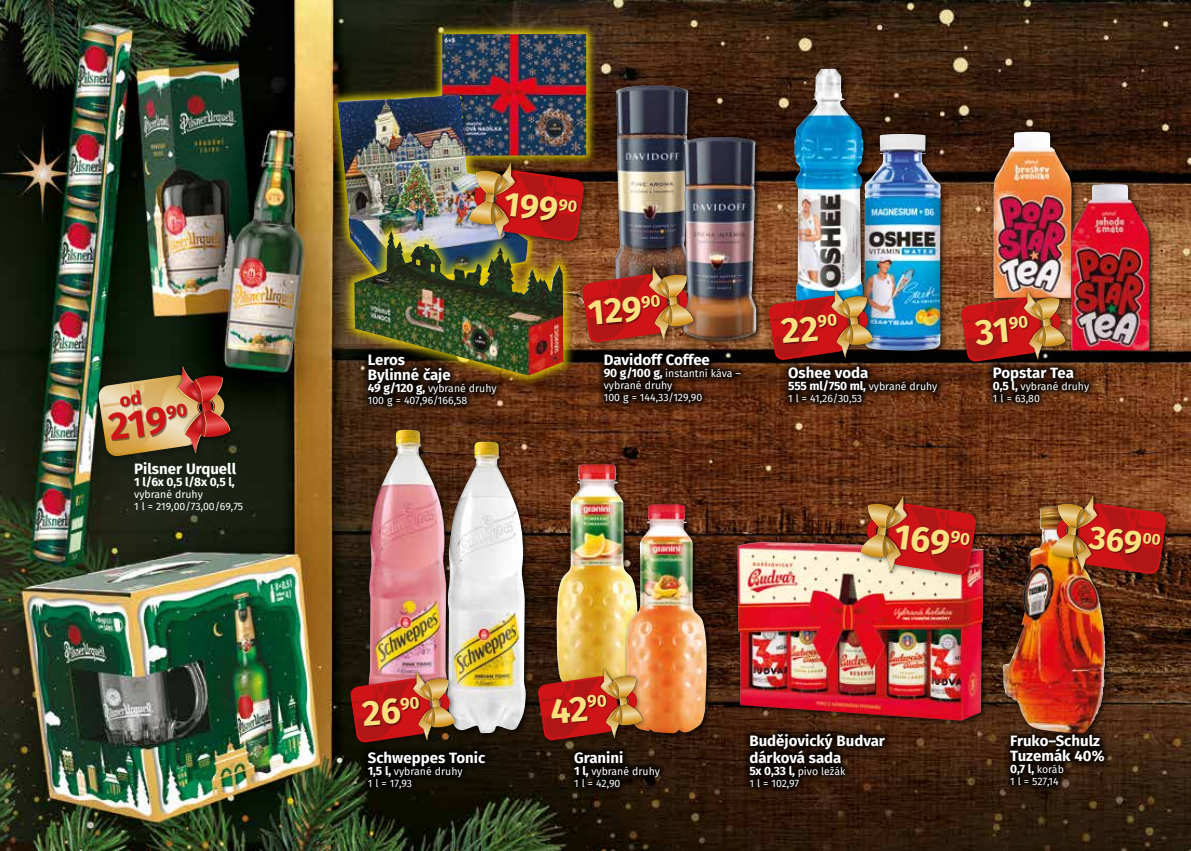
<style>
.page{position:relative;width:1191px;height:851px;background:#fff}
.page>*{position:absolute;margin:0;border:0;box-sizing:border-box;transform-origin:0 0}
.t1{font:700 38.55px "Fira Sans";color:#ce1417}
.t2{font:700 35.7px "Fira Sans";color:#fae07e}
.t3{font:700 35.4px "Fira Sans";color:#fae07e}
.t4{font:700 34.2px "Fira Sans";color:#fae07e}
.t5{font:700 32.55px "Fira Sans";color:#fae07e}
.t6{font:700 15px/15px "Fira Sans";color:#fff}
.t7{font:700 12px "Fira Sans";letter-spacing:-.025em;color:#fff}
.t8{font:10.5px/12px "Fira Sans";color:#fff}
.s1{font-weight:700;font-size:12px}
.s2{font-weight:400;font-size:10.5px}
</style>
<div class="page">
<img style="left:0;top:0;width:1191px;height:850px">
<div style="left:999px;top:503px;width:112px;height:236px;background:#000;opacity:.75"></div>
<img style="left:1002px;top:506px;width:103px;height:221px">
<div style="left:734px;top:539px;width:255px;height:187px;background:#000;opacity:.75"></div>
<img style="left:737px;top:541px;width:246px;height:179px">
<div style="left:365px;top:426px;width:88px;height:301px;background:#000;opacity:.75"></div>
<img style="left:368px;top:430px;width:79px;height:238px">
<div style="left:790px;top:65px;width:80px;height:258px;background:#000;opacity:.75"></div>
<img style="left:794px;top:69px;width:69px;height:217px">
<div style="left:861px;top:131px;width:86px;height:226px;background:#000;opacity:.75"></div>
<img style="left:864px;top:134px;width:77px;height:217px">
<div style="left:990px;top:128px;width:87px;height:176px;background:#000;opacity:.75"></div>
<img style="left:993px;top:132px;width:78px;height:155px">
<div style="left:1068px;top:181px;width:87px;height:175px;background:#000;opacity:.75"></div>
<img style="left:1071px;top:184px;width:78px;height:167px">
<div style="left:553px;top:461px;width:91px;height:238px;background:#000;opacity:.75"></div>
<img style="left:556px;top:464px;width:82px;height:202px">
<div style="left:623px;top:500px;width:90px;height:239px;background:#000;opacity:.75"></div>
<img style="left:626px;top:504px;width:80px;height:229px">
<div style="left:612px;top:82px;width:83px;height:214px;background:#000;opacity:.75"></div>
<img style="left:615px;top:85px;width:74px;height:178px">
<div style="left:328px;top:23px;width:268px;height:272px;background:#ffed00;opacity:.75"></div>
<img style="left:338px;top:34px;width:248px;height:250px">
<div style="left:342px;top:219px;width:233px;height:168px;background:#ffed00;opacity:.75"></div>
<img style="left:354px;top:237px;width:209px;height:138px">
<div style="left:680px;top:134px;width:83px;height:212px;background:#000;opacity:.75"></div>
<img style="left:683px;top:137px;width:73px;height:202px">
<div style="left:444px;top:438px;width:88px;height:301px;background:#000;opacity:.75"></div>
<img style="left:447px;top:441px;width:79px;height:292px">
<div style="left:742px;top:726px;width:150px;height:69px;background:#000;opacity:.9"></div>
<div style="left:361px;top:743px;width:131px;height:52px;background:#000;opacity:.9"></div>
<div style="left:567px;top:743px;width:100px;height:52px;background:#000;opacity:.9"></div>
<div style="left:985px;top:360px;width:111px;height:51px;background:#000;opacity:.9"></div>
<div style="left:781px;top:359px;width:163px;height:52px;background:#000;opacity:.9"></div>
<div style="left:361px;top:347px;width:143px;height:67px;background:#000;opacity:.9"></div>
<div style="left:597px;top:345px;width:151px;height:65px;background:#000;opacity:.9"></div>
<div style="left:1002px;top:727px;width:109px;height:67px;background:#000;opacity:.9"></div>
<div style="left:765px;top:286px;width:113px;height:80px;background:#000;opacity:.4"></div>
<img style="left:824px;top:283px;width:28px;height:6px">
<img style="left:830px;top:360px;width:29px;height:1px">
<img style="left:872px;top:318px;width:3px;height:31px">
<img style="left:768px;top:289px;width:104px;height:71px">
<div style="left:781px;top:315px;width:56px;height:29px;background:#000;opacity:.47"></div>
<div style="left:958px;top:287px;width:113px;height:80px;background:#000;opacity:.4"></div>
<img style="left:1016px;top:285px;width:29px;height:5px">
<img style="left:1022px;top:362px;width:30px;height:1px">
<img style="left:1065px;top:320px;width:3px;height:31px">
<img style="left:960px;top:290px;width:105px;height:72px">
<div style="left:975px;top:316px;width:53px;height:29px;background:#000;opacity:.47"></div>
<div style="left:535px;top:666px;width:113px;height:80px;background:#000;opacity:.4"></div>
<img style="left:593px;top:663px;width:28px;height:6px">
<img style="left:599px;top:740px;width:29px;height:2px">
<img style="left:642px;top:698px;width:3px;height:32px">
<img style="left:537px;top:669px;width:105px;height:71px">
<div style="left:552px;top:695px;width:55px;height:28px;background:#000;opacity:.47"></div>
<div style="left:348px;top:668px;width:112px;height:80px;background:#000;opacity:.4"></div>
<img style="left:406px;top:665px;width:28px;height:6px">
<img style="left:412px;top:742px;width:29px;height:2px">
<img style="left:454px;top:700px;width:3px;height:32px">
<img style="left:350px;top:671px;width:104px;height:71px">
<div style="left:363px;top:697px;width:57px;height:29px;background:#000;opacity:.47"></div>
<div style="left:579px;top:263px;width:120px;height:85px;background:#000;opacity:.4"></div>
<img style="left:641px;top:261px;width:30px;height:6px">
<img style="left:648px;top:343px;width:31px;height:1px">
<img style="left:693px;top:298px;width:3px;height:33px">
<img style="left:582px;top:267px;width:111px;height:76px">
<div style="left:588px;top:295px;width:73px;height:30px;background:#000;opacity:.47"></div>
<div style="left:1048px;top:492px;width:124px;height:87px;background:#000;opacity:.4"></div>
<img style="left:1073px;top:489px;width:32px;height:6px">
<img style="left:1066px;top:574px;width:32px;height:2px">
<img style="left:1048px;top:528px;width:3px;height:34px">
<img style="left:1051px;top:495px;width:115px;height:79px">
<div style="left:1089px;top:527px;width:72px;height:27px;background:#000;opacity:.47"></div>
<div style="left:858px;top:492px;width:124px;height:88px;background:#000;opacity:.4"></div>
<img style="left:883px;top:490px;width:32px;height:6px">
<img style="left:875px;top:575px;width:33px;height:1px">
<img style="left:857px;top:528px;width:4px;height:34px">
<div style="left:466px;top:159px;width:124px;height:88px;background:#000;opacity:.4"></div>
<img style="left:491px;top:157px;width:32px;height:6px">
<img style="left:484px;top:241px;width:32px;height:2px">
<img style="left:466px;top:195px;width:3px;height:35px">
<img style="left:469px;top:163px;width:115px;height:78px">
<div style="left:506px;top:194px;width:71px;height:28px;background:#000;opacity:.47"></div>
<div style="left:95px;top:362px;width:143px;height:101px;background:#000;opacity:.4"></div>
<img style="left:169px;top:359px;width:35px;height:7px">
<img style="left:176px;top:457px;width:37px;height:1px">
<img style="left:230px;top:403px;width:4px;height:40px">
<img style="left:861px;top:496px;width:115px;height:79px">
<img style="left:98px;top:366px;width:132px;height:91px">
<h1 class="t1" style="left:105px;top:394px;width:81px;rotate:-7deg">219<sup>90</sup></h1>
<h3 class="t6" style="left:134px;top:460px;width:103px">Pilsner Urquell</h3>
<p class="t7" style="left:134px;top:472px;width:102px">1 l/6x 0,5 l/8x 0,5 l,</p>
<p class="t8" style="left:134px;top:488px;width:110px">vybrané druhy<br>1 l = 219,00/73,00/69,75</p>
<h3 class="t4" style="left:508px;top:175px;width:74px;rotate:7deg">199<sup>90</sup></h3>
<h3 class="t6" style="left:368px;top:351px;width:84px">Leros<br>Bylinné čaje</h3>
<p class="t8" style="left:368px;top:382px;width:130px"><span class="s1">49 g/120 g,</span> vybrané druhy<br>100 g = 407,96/166,58</p>
<h3 class="t3" style="left:585px;top:283px;width:75px;rotate:-5deg">129<sup>90</sup></h3>
<h3 class="t6" style="left:604px;top:351px;width:108px">Davidoff Coffee</h3>
<p class="t8" style="left:604px;top:366px;width:139px"><span class="s1">90 g/100 g,</span> instantní káva – vybrané druhy<br>100 g = 144,33/129,90</p>
<h2 class="t2" style="left:779px;top:301px;width:58px;rotate:-5deg">22<sup>90</sup></h2>
<h2 class="t2" style="left:972px;top:302px;width:55px;rotate:-5deg">31<sup>90</sup></h2>
<h3 class="t6" style="left:788px;top:364px;width:82px">Oshee voda</h3>
<p class="t7" style="left:788px;top:375px;width:151px">555 ml/750 ml, <span class="s2">vybrané druhy</span></p>
<p class="t8" style="left:788px;top:392px;width:75px">1 l = 41,26/30,53</p>
<h3 class="t6" style="left:993px;top:364px;width:82px">Popstar Tea</h3>
<p class="t8" style="left:993px;top:380px;width:98px"><span class="s1">0,5 l,</span> vybrané druhy<br>1 l = 63,80</p>
<h3 class="t5" style="left:1092px;top:509px;width:73px;rotate:7deg">369<sup>00</sup></h3>
<h2 class="t2" style="left:360px;top:683px;width:59px;rotate:-5deg">26<sup>90</sup></h2>
<h3 class="t6" style="left:368px;top:748px;width:119px">Schweppes Tonic</h3>
<p class="t8" style="left:368px;top:764px;width:96px"><span class="s1">1,5 l,</span> vybrané druhy<br>1 l = 17,93</p>
<h2 class="t2" style="left:547px;top:681px;width:59px;rotate:-5deg">42<sup>90</sup></h2>
<h3 class="t6" style="left:574px;top:748px;width:51px">Granini</h3>
<p class="t8" style="left:574px;top:764px;width:87px"><span class="s1">1 l,</span> vybrané druhy<br>1 l = 42,90</p>
<h3 class="t6" style="left:749px;top:731px;width:137px;line-height:16.5px">Budějovický Budvar dárková sada</h3>
<p class="t8" style="left:749px;top:764px;width:97px"><span class="s1">5x 0,33 l,</span> pivo ležák<br>1 l = 102,97</p>
<h3 class="t6" style="left:1010px;top:732px;width:96px">Fruko–Schulz<br>Tuzemák 40%</h3>
<p class="t7" style="left:1010px;top:758px;width:55px">0,7 l, <span class="s2">koráb</span></p>
<p class="t8" style="left:1010px;top:775px;width:50px">1 l = 527,14</p>
</div>
